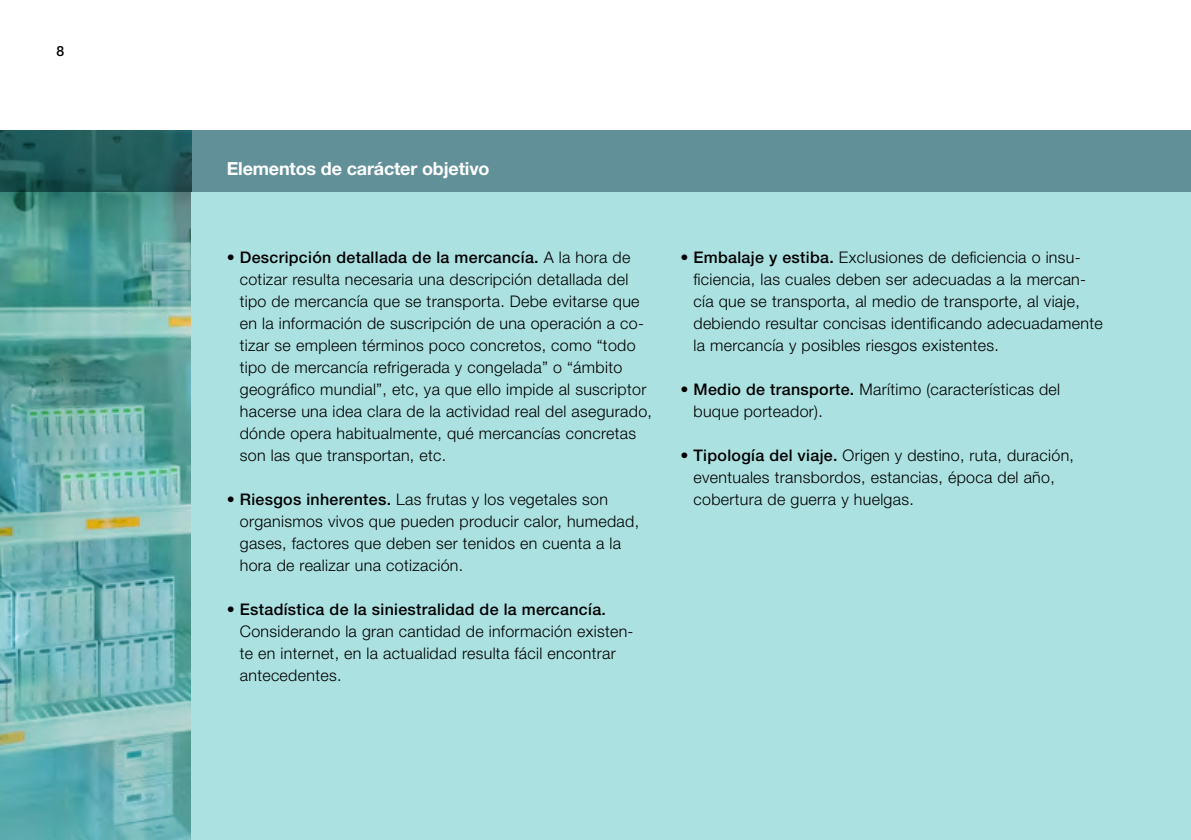
<style>
.page{position:relative;width:1191px;height:840px;background:#fff}
.page>*{position:absolute;margin:0;border:0;box-sizing:border-box;transform-origin:0 0}
.t1{font:700 18px "Helvetica Neue LT Std";letter-spacing:-.01em;color:#fff}
.t2{font:300 16px/22px "Helvetica Neue LT Std";letter-spacing:.02em;color:#000}
.t3{font:500 16px "Helvetica Neue LT Std";letter-spacing:.02em;color:#000}
.t4{font:500 14px "Helvetica Neue LT Std";color:#000}
.s1{font-weight:500}
</style>
<div class="page">
<div style="left:191px;top:192px;width:1000px;height:647px;background:#ace1e2"></div>
<svg style="left:0;top:192px;width:191px;height:647px;background:#6aaca9"></svg>
<svg style="left:0;top:130px;width:1191px;height:62px;background:#57878d"></svg>
<p class="t4" style="left:56px;top:43px;width:9px">8</p>
<p class="t1" style="left:227px;top:157px;width:264px">Elementos de carácter objetivo</p>
<p class="t2" style="left:240px;top:245px;width:414px;text-indent:-13px"><span class="s1">• Descripción detallada de la mercancía.</span> A la hora de cotizar resulta necesaria una descripción detallada del tipo de mercancía que se transporta. Debe evitarse que en la información de suscripción de una operación a co&shy;tizar se empleen términos poco concretos, como “todo tipo de mercancía refrigerada y congelada” o “ámbito geográfico mundial”, etc, ya que ello impide al suscriptor hacerse una idea clara de la actividad real del asegurado, dónde opera habitualmente, qué mercancías concretas son las que transportan, etc.</p>
<p class="t2" style="left:240px;top:487px;width:401px;text-indent:-13px"><span class="s1">• Riesgos inherentes.</span> Las frutas y los vegetales son organismos vivos que pueden producir calor, humedad, gases, factores que deben ser tenidos en cuenta a la hora de realizar una cotización.</p>
<p class="t3" style="left:227px;top:599px;width:381px">• Estadística de la siniestralidad de la mercancía.</p>
<p class="t2" style="left:240px;top:619px;width:395px">Considerando la gran cantidad de información existen&shy;te en internet, en la actualidad resulta fácil encontrar antecedentes.</p>
<p class="t2" style="left:693px;top:245px;width:411px;text-indent:-13px"><span class="s1">• Embalaje y estiba.</span> Exclusiones de deficiencia o insu&shy;ficiencia, las cuales deben ser adecuadas a la mercan&shy;cía que se transporta, al medio de transporte, al viaje, debiendo resultar concisas identificando adecuadamente la mercancía y posibles riesgos existentes.</p>
<p class="t2" style="left:693px;top:377px;width:368px;text-indent:-13px"><span class="s1">• Medio de transporte.</span> Marítimo (características del buque porteador).</p>
<p class="t2" style="left:693px;top:443px;width:382px;text-indent:-13px"><span class="s1">• Tipología del viaje.</span> Origen y destino, ruta, duración, eventuales transbordos, estancias, época del año, cobertura de guerra y huelgas.</p>
</div>
